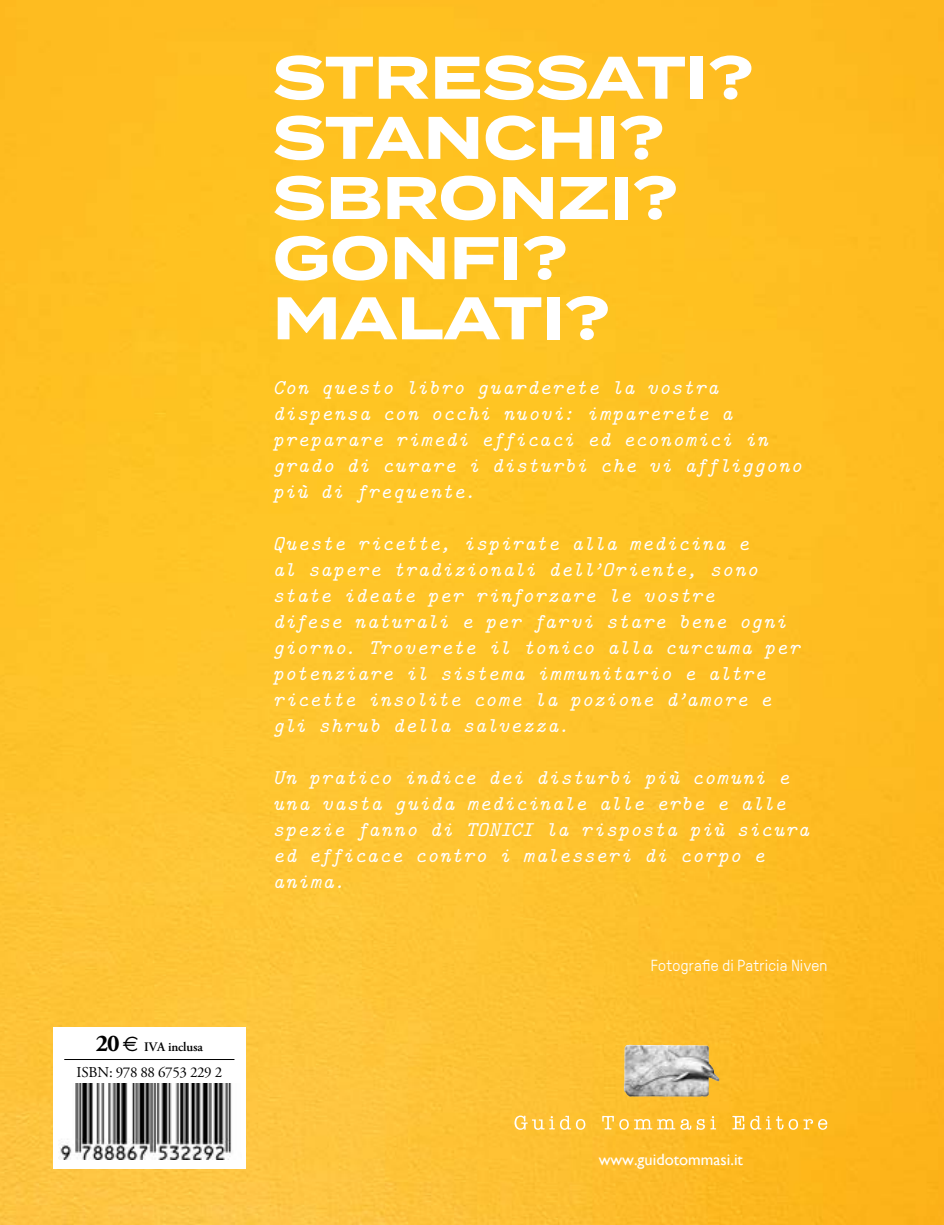
<style>
.page{position:relative;width:944px;height:1225px;background:#fff}
.page>*{position:absolute;margin:0;border:0;box-sizing:border-box;transform-origin:0 0}
.t1{font:700 60px/60.2px "Termina";color:#fff}
.t2{font:italic 21px/26px "LM Mono 10";letter-spacing:.05em;color:#fff}
.t3{font:16.4px "Gill Sans";color:#fff}
.t4{font:300 16px "GT Pressura";letter-spacing:.01em;color:#fff}
.t5{font:15px "Adobe Garamond Pro";letter-spacing:-.025em;color:#000}
.t6{font:600 13px "Adobe Garamond Pro";letter-spacing:-.01em;color:#000}
.s1{font-weight:700;font-size:24px}
.s2{font-family:"Euro Sans";font-weight:400;font-size:21px}
</style>
<div class="page">
<img style="left:0;top:1px;width:943px;height:1223px">
<img style="left:624px;top:1044px;width:15px;height:52px">
<svg style="left:514px;top:1115px;width:313px;height:14px;background:#fdc951"></svg>
<div style="left:53px;top:1027px;width:193px;height:142px;background:#fff"></div>
<hr style="left:64px;top:1059px;width:170px;height:1px;background:#000">
<img style="left:58px;top:1083px;width:174px;height:76px">
<p class="t6" style="left:96px;top:1039px;width:109px"><span class="s1">20</span> <span class="s2">€</span> IVA inclusa</p>
<p class="t5" style="left:76px;top:1062px;width:147px">ISBN: 978 88 6753 229 2</p>
<h1 class="t1" style="left:273px;top:48px;width:482px">STRESSATI?<br>STANCHI?<br>SBRONZI?<br>GONFI?<br>MALATI?</h1>
<p class="t2" style="left:273px;top:373px;width:530px">Con questo libro guarderete la vostra dispensa con occhi nuovi: imparerete a preparare rimedi efficaci ed economici in grado di curare i disturbi che vi affliggono più di frequente.</p>
<p class="t2" style="left:273px;top:529px;width:528px">Queste ricette, ispirate alla medicina e<br>al sapere tradizionali dell’Oriente, sono state ideate per rinforzare le vostre<br>difese naturali e per farvi stare bene ogni giorno. Troverete il tonico alla curcuma per potenziare il sistema immunitario e altre ricette insolite come la pozione d’amore e gli shrub della salvezza.</p>
<p class="t2" style="left:273px;top:763px;width:537px">Un pratico indice dei disturbi più comuni e una vasta guida medicinale alle erbe e alle spezie fanno di TONICI la risposta più sicura ed efficace contro i malesseri di corpo e anima.</p>
<p class="t4" style="left:650px;top:953px;width:178px">Fotografie di Patricia Niven</p>
<p class="t3" style="left:598px;top:1150px;width:146px">www.guidotommasi.it</p>
</div>
